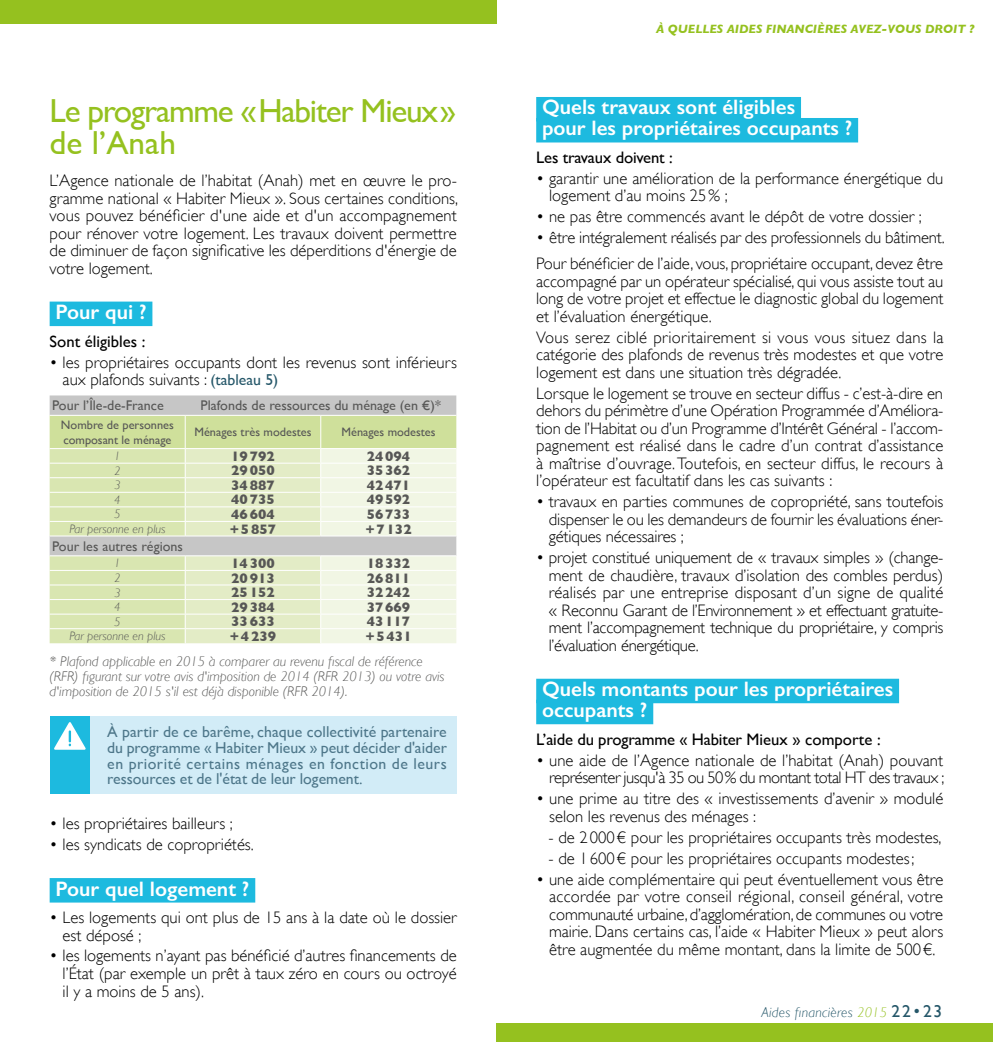
<style>
.page{position:relative;width:993px;height:1042px;background:#fff}
.page>*{position:absolute;margin:0;border:0;box-sizing:border-box;transform-origin:0 0}
.t1{font:33.25px/31.5px "Gill Sans";letter-spacing:-.035em;color:#95c11f}
.t2{font:600 21px/21px "Gill Sans";color:#fff}
.t3{font:300 16.62px/17.5px "Gill Sans";color:#000;text-align:justify}
.t4{font:16.62px "Gill Sans";letter-spacing:-.01em;color:#000}
.t5{font:15.75px/15.8px "Gill Sans";color:#4e778a;text-align:justify}
.t6{font:italic 300 14px/14.9px "Gill Sans";color:#575756}
.t7{font:700 14px "Gill Sans";color:#575756}
.t8{font:14px "Gill Sans";color:#575756}
.t9{font:italic 300 14px "Gill Sans";letter-spacing:.02em;color:#255769}
.t10{font:12.25px/14.9px "Gill Sans";color:#575756}
.t11{font:italic 300 12.25px "Gill Sans";color:#575756}
.t12{font:italic 700 12.25px "Gill Sans";color:#95c11f}
.s1{font-weight:400;font-size:15.75px;color:#255769}
.s2{color:#95c11f}
.s3{font-weight:400;font-style:normal;font-size:17.5px}
.s4{font-style:normal;font-size:17.5px}
</style>
<div class="page">
<div style="left:0;top:0;width:496px;height:24px;background:#95c11f"></div>
<div style="left:496px;top:1023px;width:496px;height:19px;background:#95c11f"></div>
<div style="left:50px;top:302px;width:102px;height:24px;background:#1dbadf"></div>
<div style="left:50px;top:878px;width:205px;height:24px;background:#1dbadf"></div>
<svg style="left:50px;top:395px;width:406px;height:20px;background:#c7c7c7"></svg>
<svg style="left:50px;top:415px;width:406px;height:228px;background:#e0e9c5"></svg>
<div style="left:50px;top:716px;width:40px;height:78px;background:#1dbadf"></div>
<div style="left:90px;top:716px;width:366px;height:78px;background:#d2ecf7"></div>
<div style="left:536px;top:97px;width:264px;height:24px;background:#1dbadf"></div>
<div style="left:536px;top:118px;width:321px;height:24px;background:#1dbadf"></div>
<div style="left:536px;top:679px;width:362px;height:24px;background:#1dbadf"></div>
<div style="left:536px;top:700px;width:117px;height:24px;background:#1dbadf"></div>
<svg style="left:54px;top:722px;width:32px;height:28px"></svg>
<h1 class="t1" style="left:50px;top:95px;width:408px">Le programme «Habiter Mieux» de l’Anah</h1>
<p class="t3" style="left:50px;top:172px;width:410px">L’Agence nationale de l’habitat (Anah) met en œuvre le pro&shy;gramme national « Habiter Mieux ». Sous certaines conditions, vous pouvez bénéficier d'une aide et d'un accompagnement pour rénover votre logement. Les travaux doivent permettre de diminuer de façon significative les déperditions d'énergie de votre logement.</p>
<p class="t2" style="left:55px;top:301px;width:93px">Pour qui ?</p>
<p class="t4" style="left:50px;top:331px;width:97px">Sont éligibles :</p>
<p class="t3" style="left:63px;top:353px;width:395px;text-indent:-13px">• les propriétaires occupants dont les revenus sont inférieurs aux plafonds suivants : <span class="s1">(tableau 5)</span></p>
<p class="t8" style="left:52px;top:397px;width:113px">Pour l’Île-de-France</p>
<p class="t8" style="left:200px;top:397px;width:242px">Plafonds de ressources du ménage (en €)*</p>
<p class="t10" style="left:61px;top:417px;width:114px">Nombre de personnes composant le ménage</p>
<p class="t10" style="left:194px;top:424px;width:119px">Ménages très modestes</p>
<p class="t10" style="left:341px;top:424px;width:96px">Ménages modestes</p>
<p class="t11" style="left:114px;top:449px;width:8px">1</p>
<p class="t7" style="left:231px;top:448px;width:45px">19792</p>
<p class="t7" style="left:366px;top:448px;width:45px">24094</p>
<p class="t11" style="left:114px;top:464px;width:8px">2</p>
<p class="t7" style="left:231px;top:462px;width:45px">29050</p>
<p class="t7" style="left:366px;top:462px;width:45px">35362</p>
<p class="t11" style="left:114px;top:478px;width:8px">3</p>
<p class="t7" style="left:231px;top:477px;width:45px">34887</p>
<p class="t7" style="left:366px;top:477px;width:45px">42471</p>
<p class="t11" style="left:114px;top:493px;width:8px">4</p>
<p class="t7" style="left:231px;top:491px;width:45px">40735</p>
<p class="t7" style="left:366px;top:491px;width:45px">49592</p>
<p class="t11" style="left:114px;top:507px;width:8px">5</p>
<p class="t7" style="left:231px;top:506px;width:45px">46604</p>
<p class="t7" style="left:366px;top:506px;width:45px">56733</p>
<p class="t11" style="left:69px;top:522px;width:98px">Par personne en plus</p>
<p class="t7" style="left:230px;top:520px;width:48px">+5857</p>
<p class="t7" style="left:365px;top:520px;width:48px">+7132</p>
<p class="t8" style="left:52px;top:538px;width:132px">Pour les autres régions</p>
<p class="t11" style="left:114px;top:556px;width:8px">1</p>
<p class="t7" style="left:231px;top:555px;width:45px">14300</p>
<p class="t7" style="left:366px;top:555px;width:45px">18332</p>
<p class="t11" style="left:114px;top:571px;width:8px">2</p>
<p class="t7" style="left:231px;top:569px;width:45px">20913</p>
<p class="t7" style="left:366px;top:569px;width:45px">26811</p>
<p class="t11" style="left:114px;top:585px;width:8px">3</p>
<p class="t7" style="left:231px;top:584px;width:45px">25152</p>
<p class="t7" style="left:366px;top:584px;width:45px">32242</p>
<p class="t11" style="left:114px;top:600px;width:8px">4</p>
<p class="t7" style="left:231px;top:599px;width:45px">29384</p>
<p class="t7" style="left:366px;top:599px;width:45px">37669</p>
<p class="t11" style="left:114px;top:615px;width:8px">5</p>
<p class="t7" style="left:231px;top:613px;width:45px">33633</p>
<p class="t7" style="left:366px;top:613px;width:45px">43117</p>
<p class="t11" style="left:69px;top:629px;width:98px">Par personne en plus</p>
<p class="t7" style="left:230px;top:628px;width:48px">+4239</p>
<p class="t7" style="left:365px;top:628px;width:48px">+5431</p>
<p class="t6" style="left:50px;top:654px;width:396px">* Plafond applicable en 2015 à comparer au revenu fiscal de référence (RFR) figurant sur votre avis d'imposition de 2014 (RFR 2013) ou votre avis d'imposition de 2015 s'il est déjà disponible (RFR 2014).</p>
<p class="t5" style="left:107px;top:723px;width:341px">À partir de ce barême, chaque collectivité partenaire du programme « Habiter Mieux » peut décider d'aider en priorité certains ménages en fonction de leurs ressources et de l'état de leur logement.</p>
<p class="t3" style="left:50px;top:815px;width:185px">• les propriétaires bailleurs ;</p>
<p class="t3" style="left:50px;top:836px;width:205px">• les syndicats de copropriétés.</p>
<p class="t2" style="left:55px;top:878px;width:195px">Pour quel logement ?</p>
<p class="t3" style="left:63px;top:908px;width:395px;text-indent:-13px">• Les logements qui ont plus de 15 ans à la date où le dossier est déposé ;</p>
<p class="t3" style="left:63px;top:947px;width:395px;text-indent:-13px">• les logements n’ayant pas bénéficié d’autres financements de l’État (par exemple un prêt à taux zéro en cours ou octroyé il y a moins de 5 ans).</p>
<p class="t12" style="left:656px;top:22px;width:320px">À QUELLES AIDES FINANCIÈRES AVEZ-VOUS DROIT ?</p>
<p class="t2" style="left:542px;top:97px;width:311px">Quels travaux sont éligibles<br>pour les propriétaires occupants ?</p>
<p class="t4" style="left:536px;top:147px;width:138px">Les travaux doivent :</p>
<p class="t3" style="left:549px;top:170px;width:395px;text-indent:-13px">• garantir une amélioration de la performance énergétique du logement d’au moins 25% ;</p>
<p class="t3" style="left:536px;top:208px;width:387px">• ne pas être commencés avant le dépôt de votre dossier ;</p>
<p class="t3" style="left:536px;top:225px;width:410px;line-height:25.9px">• être intégralement réalisés par des professionnels du bâtiment.<br>Pour bénéficier de l’aide, vous, propriétaire occupant, devez être</p>
<p class="t3" style="left:536px;top:272px;width:409px">accompagné par un opérateur spécialisé, qui vous assiste tout au long de votre projet et effectue le diagnostic global du logement et l’évaluation énergétique.</p>
<p class="t3" style="left:536px;top:328px;width:408px">Vous serez ciblé prioritairement si vous vous situez dans la catégorie des plafonds de revenus très modestes et que votre logement est dans une situation très dégradée.</p>
<p class="t3" style="left:536px;top:384px;width:408px">Lorsque le logement se trouve en secteur diffus - c’est-à-dire en dehors du périmètre d’une Opération Programmée d’Améliora&shy;tion de l’Habitat ou d’un Programme d’Intérêt Général - l’accom&shy;pagnement est réalisé dans le cadre d’un contrat d’assistance à maîtrise d’ouvrage. Toutefois, en secteur diffus, le recours à l’opérateur est facultatif dans les cas suivants :</p>
<p class="t3" style="left:548px;top:493px;width:396px;text-indent:-13px">• travaux en parties communes de copropriété, sans toutefois dispenser le ou les demandeurs de fournir les évaluations éner&shy;gétiques nécessaires ;</p>
<p class="t3" style="left:548px;top:549px;width:396px;text-indent:-13px">• projet constitué uniquement de « travaux simples » (change&shy;ment de chaudière, travaux d’isolation des combles perdus) réalisés par une entreprise disposant d’un signe de qualité « Reconnu Garant de l’Environnement » et effectuant gratuite&shy;ment l’accompagnement technique du propriétaire, y compris l’évaluation énergétique.</p>
<p class="t2" style="left:542px;top:678px;width:352px">Quels montants pour les propriétaires occupants ?</p>
<p class="t4" style="left:536px;top:729px;width:346px">L’aide du programme « Habiter Mieux » comporte :</p>
<p class="t3" style="left:536px;top:751px;width:410px;text-align:right">• une aide de l’Agence nationale de l’habitat (Anah) pouvant représenter jusqu'à 35 ou 50% du montant total HT des travaux ;</p>
<p class="t3" style="left:549px;top:790px;width:395px;text-indent:-13px">• une prime au titre des « investissements d’avenir » modulé selon les revenus des ménages :</p>
<p class="t3" style="left:548px;top:828px;width:394px">- de 2000€ pour les propriétaires occupants très modestes,</p>
<p class="t3" style="left:548px;top:849px;width:367px">- de 1600€ pour les propriétaires occupants modestes;</p>
<p class="t3" style="left:549px;top:870px;width:395px;text-indent:-13px">• une aide complémentaire qui peut éventuellement vous être accordée par votre conseil régional, conseil général, votre communauté urbaine, d’agglomération, de communes ou votre mairie. Dans certains cas, l’aide « Habiter Mieux » peut alors être augmentée du même montant, dans la limite de 500€.</p>
<p class="t9" style="left:761px;top:1004px;width:182px">Aides financières <span class="s2">2015</span> <span class="s3">22</span><span class="s4">•</span><span class="s3">23</span></p>
</div>
